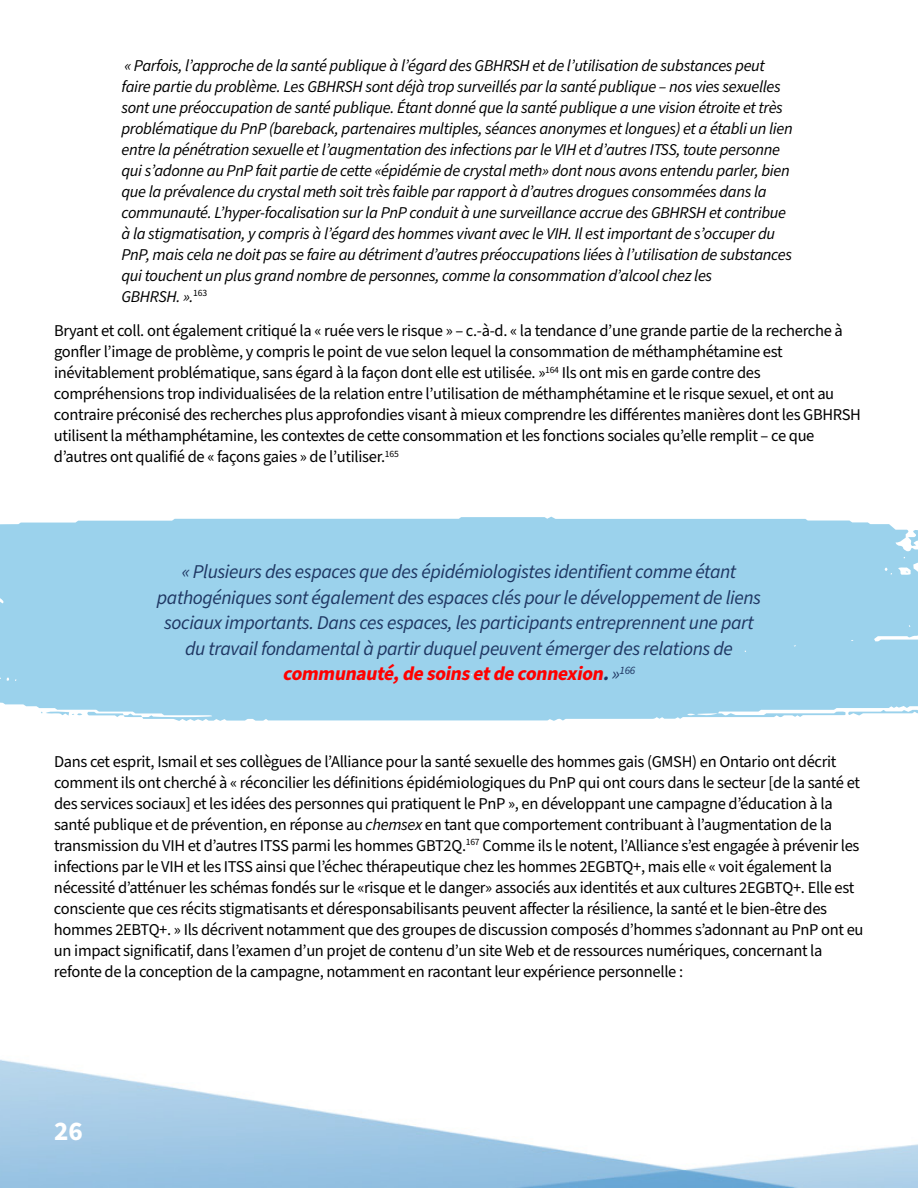
<style>
.page{position:relative;width:918px;height:1188px;background:#fff}
.page>*{position:absolute;margin:0;border:0;box-sizing:border-box;transform-origin:0 0}
.t1{font:700 27px "Source Sans Pro";color:#fff}
.t2{font:italic 19.5px/25.5px "Source Sans Pro";letter-spacing:-.02em;color:#1f3763;text-align:center}
.t3{font:16.5px/21px "Source Sans Pro";letter-spacing:-.02em;color:#000}
.t4{font:italic 16.5px/21px "Source Sans Pro";letter-spacing:-.02em;color:#000}
.s1{font-weight:700;color:#f00}
.s2{font-weight:700}
.s3{font-style:italic}
</style>
<div class="page">
<img style="left:0;top:516px;width:918px;height:672px">
<div style="left:0;top:517px;width:918px;height:204px;background:#9bd2ec"></div>
<svg style="left:848px;top:710px;width:70px;height:6px"></svg>
<svg style="left:41px;top:711px;width:101px;height:6px"></svg>
<p class="t4" style="left:122px;top:55px;width:673px">« Parfois, l’approche de la santé publique à l’égard des GBHRSH et de l’utilisation de substances peut faire partie du problème. Les GBHRSH sont déjà trop surveillés par la santé publique – nos vies sexuelles sont une préoccupation de santé publique. Étant donné que la santé publique a une vision étroite et très problématique du PnP (bareback, partenaires multiples, séances anonymes et longues) et a établi un lien entre la pénétration sexuelle et l’augmentation des infections par le VIH et d’autres ITSS, toute personne qui s’adonne au PnP fait partie de cette «épidémie de crystal meth» dont nous avons entendu parler, bien que la prévalence du crystal meth soit très faible par rapport à d’autres drogues consommées dans la communauté. L’hyper-focalisation sur la PnP conduit à une surveillance accrue des GBHRSH et contribue à la stigmatisation, y compris à l’égard des hommes vivant avec le VIH. Il est important de s’occuper du PnP, mais cela ne doit pas se faire au détriment d’autres préoccupations liées à l’utilisation de substances qui touchent un plus grand nombre de personnes, comme la consommation d’alcool chez les<br>GBHRSH. ».<sup>163</sup></p>
<p class="t3" style="left:54px;top:321px;width:808px">Bryant et coll. ont également critiqué la « ruée vers le risque » – c.-à-d. « la tendance d’une grande partie de la recherche à gonfler l’image de problème, y compris le point de vue selon lequel la consommation de méthamphétamine est inévitablement problématique, sans égard à la façon dont elle est utilisée. »<sup>164</sup> Ils ont mis en garde contre des compréhensions trop individualisées de la relation entre l’utilisation de méthamphétamine et le risque sexuel, et ont au contraire préconisé des recherches plus approfondies visant à mieux comprendre les différentes manières dont les GBHRSH utilisent la méthamphétamine, les contextes de cette consommation et les fonctions sociales qu’elle remplit – ce que d’autres ont qualifié de « façons gaies » de l’utiliser.<sup>165</sup></p>
<p class="t2" style="left:157px;top:560px;width:606px">« Plusieurs des espaces que des épidémiologistes identifient comme étant pathogéniques sont également des espaces clés pour le développement de liens sociaux importants. Dans ces espaces, les participants entreprennent une part du travail fondamental à partir duquel peuvent émerger des relations de <span class="s1">communauté,de soinsetde connexion</span><span class="s2">.</span> » <sup>1</sup> <sup>6</sup> <sup>6</sup></p>
<p class="t3" style="left:54px;top:751px;width:811px">Dans cet esprit, Ismail et ses collègues de l’Alliance pour la santé sexuelle des hommes gais (GMSH) en Ontario ont décrit comment ils ont cherché à « réconcilier les définitions épidémiologiques du PnP qui ont cours dans le secteur [de la santé et des services sociaux] et les idées des personnes qui pratiquent le PnP », en développant une campagne d’éducation à la santé publique et de prévention, en réponse au <span class="s3">chemsex</span> en tant que comportement contribuant à l’augmentation de la transmission du VIH et d’autres ITSS parmi les hommes GBT2Q.<sup>167</sup> Comme ils le notent, l’Alliance s’est engagée à prévenir les infections par le VIH et les ITSS ainsi que l’échec thérapeutique chez les hommes 2EGBTQ+, mais elle « voit également la nécessité d’atténuer les schémas fondés sur le «risque et le danger» associés aux identités et aux cultures 2EGBTQ+. Elle est consciente que ces récits stigmatisants et déresponsabilisants peuvent affecter la résilience, la santé et le bien-être des hommes 2EBTQ+. » Ils décrivent notamment que des groupes de discussion composés d’hommes s’adonnant au PnP ont eu un impact significatif, dans l’examen d’un projet de contenu d’un site Web et de ressources numériques, concernant la refonte de la conception de la campagne, notamment en racontant leur expérience personnelle :</p>
<h1 class="t1" style="left:54px;top:1113px;width:30px">26</h1>
</div>
